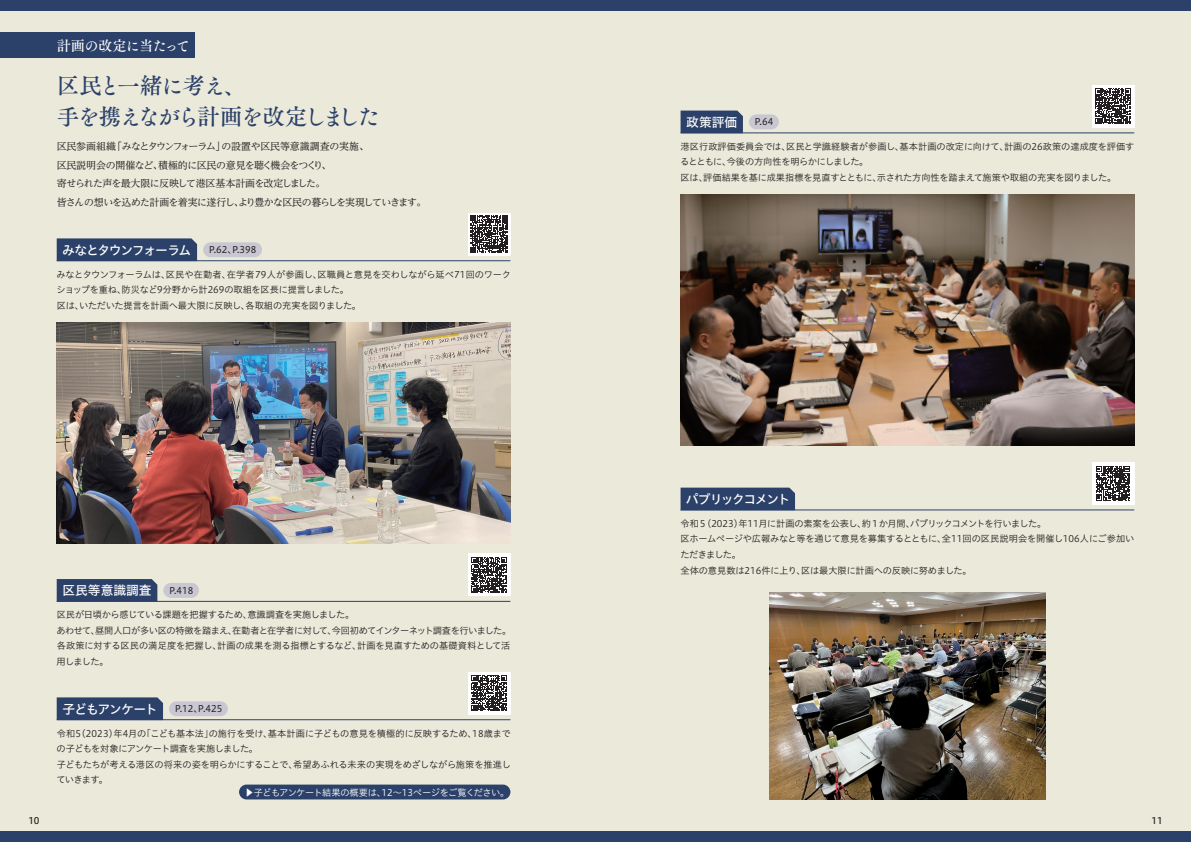
<style>
.page{position:relative;width:1191px;height:842px;background:#fff}
.page>*{position:absolute;margin:0;border:0;box-sizing:border-box;transform-origin:0 0}
.t1{font:22.7px/31.2px "Tsuku A Old Min Pr 6 N D";letter-spacing:-.1em;color:#2b4169}
.t2{font:14.2px "Tsuku A Old Min Pr 6 N D";letter-spacing:-.06em;color:#fff}
.t3{font:12.8px "Hiragino UD Sans Std N W5";letter-spacing:-.075em;color:#fff}
.t4{font:12.8px "Hiragino UD Sans Std N W5";letter-spacing:-.1em;color:#fff}
.t5{font:12.8px "Hiragino UD Sans Std N W5";letter-spacing:-.11em;color:#fff}
.t6{font:12.8px "Hiragino UD Sans Std N W5";color:#fff}
.t7{font:9.9px/18.4px "UD Reimin Pr 6 N";letter-spacing:-.055em;color:#231f20}
.t8{font:9.2px/15.6px "Hiragino UD Sans Std N W3";letter-spacing:-.025em;color:#231f20}
.t9{font:9.2px "Hiragino UD Sans Std N W3";letter-spacing:-.05em;color:#fff}
.t10{font:9.2px "Hiragino UD Sans Std N W4";color:#231f20}
.t11{font:9.2px "Hiragino UD Sans Std N W5";color:#231f20}
.s1{font-family:"UD Shin Go Pr 6 N";font-weight:300}
</style>
<div class="page">
<div style="left:595px;top:11px;width:596px;height:820px;background:#ebe9da"></div>
<div style="left:0;top:11px;width:595px;height:820px;background:#ebe9da"></div>
<img style="left:57px;top:322px;width:453px;height:221px">
<img style="left:680px;top:194px;width:454px;height:251px">
<img style="left:769px;top:592px;width:276px;height:207px">
<div style="left:57px;top:238px;width:140px;height:22px;background:#2b4169"></div>
<svg style="left:680px;top:111px;width:63px;height:22px"></svg>
<div style="left:680px;top:488px;width:115px;height:22px;background:#2b4169"></div>
<div style="left:57px;top:579px;width:100px;height:22px;background:#2b4169"></div>
<div style="left:57px;top:697px;width:106px;height:22px;background:#2b4169"></div>
<div style="left:0;top:33px;width:195px;height:25px;background:#2b4169"></div>
<hr style="left:57px;top:260px;width:453px;height:1px;background:#2b4169">
<hr style="left:680px;top:133px;width:454px;height:1px;background:#2b4169">
<hr style="left:680px;top:510px;width:454px;height:1px;background:#2b4169">
<hr style="left:57px;top:601px;width:453px;height:1px;background:#2b4169">
<hr style="left:57px;top:719px;width:453px;height:1px;background:#2b4169">
<svg style="left:468px;top:213px;width:42px;height:42px"></svg>
<svg style="left:470px;top:216px;width:37px;height:36px"></svg>
<div style="left:1091px;top:85px;width:43px;height:43px;background:#fff"></div>
<svg style="left:1095px;top:88px;width:35px;height:36px"></svg>
<div style="left:1091px;top:462px;width:43px;height:43px;background:#fff"></div>
<svg style="left:1096px;top:466px;width:34px;height:35px"></svg>
<div style="left:468px;top:553px;width:42px;height:43px;background:#fff"></div>
<svg style="left:471px;top:557px;width:36px;height:35px"></svg>
<div style="left:468px;top:672px;width:42px;height:42px;background:#fff"></div>
<svg style="left:471px;top:675px;width:36px;height:36px"></svg>
<div style="left:203px;top:242px;width:59px;height:15px;background:#c9c7d1;border-radius:7px"></div>
<div style="left:749px;top:114px;width:30px;height:15px;background:#c9c7d1;border-radius:7px"></div>
<div style="left:163px;top:583px;width:36px;height:15px;background:#c9c7d1;border-radius:7px"></div>
<div style="left:169px;top:701px;width:59px;height:15px;background:#c9c7d1;border-radius:7px"></div>
<div style="left:239px;top:784px;width:271px;height:15px;background:#2b4169;border-radius:7px"></div>
<div style="left:0;top:831px;width:595px;height:11px;background:#2b4169"></div>
<div style="left:0;top:0;width:595px;height:11px;background:#2b4169"></div>
<div style="left:595px;top:831px;width:596px;height:11px;background:#2b4169"></div>
<div style="left:595px;top:0;width:596px;height:11px;background:#2b4169"></div>
<h2 class="t2" style="left:57px;top:33px;width:135px">計画の改定に当たって</h2>
<h1 class="t1" style="left:57px;top:69px;width:324px">区民と一緒に考え、<br>手を携えながら計画を改定しました</h1>
<p class="t7" style="left:57px;top:137px;width:371px">区民参画組織「みなとタウンフォーラム」の設置や区民等意識調査の実施、<br>区民説明会の開催など、積極的に区民の意見を聴く機会をつくり、<br>寄せられた声を最大限に反映して港区基本計画を改定しました。<br>皆さんの想いを込めた計画を着実に遂行し、より豊かな区民の暮らしを実現していきます。</p>
<h3 class="t4" style="left:62px;top:240px;width:131px">みなとタウンフォーラム</h3>
<p class="t10" style="left:209px;top:243px;width:49px">P.62、P.398</p>
<p class="t8" style="left:56px;top:266px;width:456px">みなとタウンフォーラムは、区民や在勤者、在学者79人が参画し、区職員と意見を交わしながら延べ71回のワークショップを重ね、防災など9分野から計269の取組を区長に提言しました。<br>区は、いただいた提言を計画へ最大限に反映し、各取組の充実を図りました。</p>
<h3 class="t6" style="left:62px;top:581px;width:91px">区民等意識調査</h3>
<p class="t10" style="left:169px;top:583px;width:26px">P.418</p>
<p class="t8" style="left:56px;top:606px;width:456px">区民が日頃から感じている課題を把握するため、意識調査を実施しました。<br>あわせて、昼間人口が多い区の特徴を踏まえ、在勤者と在学者に対して、今回初めてインターネット調査を行いました。各政策に対する区民の満足度を把握し、計画の成果を測る指標とするなど、計画を見直すための基礎資料として活用しました。</p>
<h3 class="t3" style="left:62px;top:699px;width:97px">子どもアンケート</h3>
<p class="t10" style="left:175px;top:702px;width:49px">P.12、P.425</p>
<p class="t8" style="left:56px;top:725px;width:456px">令和5(2023)年4月の「こども基本法」の施行を受け、基本計画に子どもの意見を積極的に反映するため、18歳までの子どもを対象にアンケート調査を実施しました。<br>子どもたちが考える港区の将来の姿を明らかにすることで、希望あふれる未来の実現をめざしながら施策を推進していきます。</p>
<p class="t9" style="left:245px;top:785px;width:266px"><span class="s1">▶</span>子どもアンケート結果の概要は、12～13ページをご覧ください。</p>
<h3 class="t3" style="left:686px;top:112px;width:53px">政策評価</h3>
<p class="t10" style="left:754px;top:115px;width:20px">P.64</p>
<p class="t8" style="left:680px;top:138px;width:456px">港区行政評価委員会では、区民と学識経験者が参画し、基本計画の改定に向けて、計画の26政策の達成度を評価するとともに、今後の方向性を明らかにしました。<br>区は、評価結果を基に成果指標を見直すとともに、示された方向性を踏まえて施策や取組の充実を図りました。</p>
<h3 class="t5" style="left:686px;top:489px;width:106px">パブリックコメント</h3>
<p class="t8" style="left:680px;top:515px;width:455px">令和５（2023）年11月に計画の素案を公表し、約１か月間、パブリックコメントを行いました。<br>区ホームページや広報みなと等を通じて意見を募集するとともに、全11回の区民説明会を開催し106人にご参加いただきました。<br>全体の意見数は216件に上り、区は最大限に計画への反映に努めました。</p>
<p class="t11" style="left:28px;top:813px;width:13px">10</p>
<p class="t11" style="left:1151px;top:813px;width:13px">11</p>
</div>
